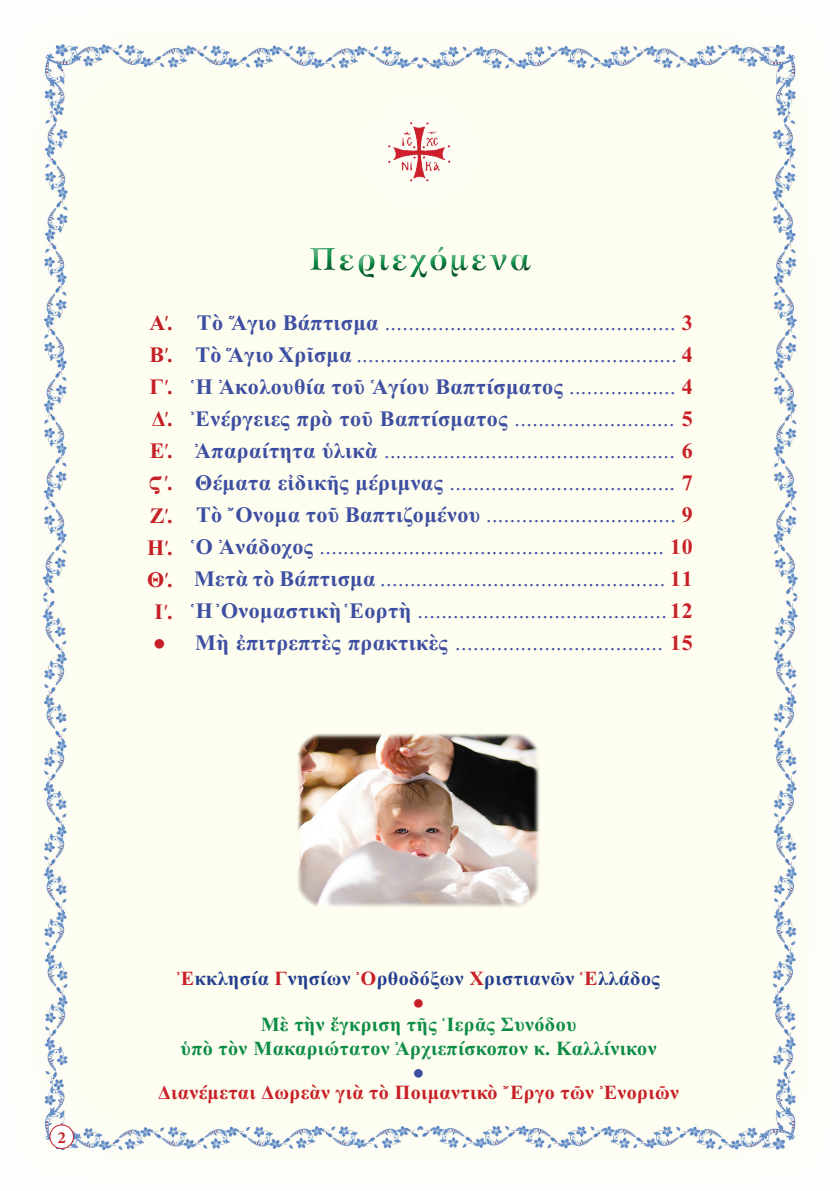
<style>
.page{position:relative;width:840px;height:1191px;background:#fff}
.page>*{position:absolute;margin:0;border:0;box-sizing:border-box;transform-origin:0 0}
.t1{font:700 32px "GFS Artemisia";letter-spacing:.08em;color:#0d8c44}
.t2{font:22px/32px "CTOS New Times Roman Test 1";color:#3e4ea1}
.t3{font:22px "CTOS New Times Bold Test 1";letter-spacing:.02em;color:#3e4ea1}
.t4{font:22px/32px "CTOS New Times Bold Test 1";color:#c62027;text-align:center}
.t5{font:700 22px "Times New Roman";color:#c62027}
.t6{font:20px/24px "CTOS New Times Bold Test 1";letter-spacing:.02em;color:#0d8c44;text-align:center}
.t7{font:20px "CTOS New Times Bold Test 1";letter-spacing:.02em;color:#c82027}
.t8{font:20px "CTOS New Times Bold Test 1";letter-spacing:.02em;color:#253f8e}
.t9{font:20px "CTOS New Times Roman Test 1";color:#c82027}
.t10{font:20px "CTOS New Times Roman Test 1";color:#3e4ea1}
.t11{font:700 17px "Minion Pro";color:#c82027}
.s1{font-family:"CTOS New Times Bold Test 1"}
.s2{font-family:"CTOS New Times Bold Test 1";color:#c82027}
.s3{font-family:"CTOS New Times Roman Test 1"}
.s4{color:#c82027}
</style>
<div class="page">
<div style="left:42px;top:44px;width:756px;height:1107px;background:#fdfdf0"></div>
<div style="left:296px;top:233px;width:243px;height:54px;background:#fdfdf0"></div>
<div style="left:299px;top:237px;width:245px;height:55px;background:#231f20;opacity:.75"></div>
<img style="left:298px;top:733px;width:241px;height:174px">
<div style="left:332px;top:65px;width:173px;height:172px;background:#fdfdf1"></div>
<img style="left:388px;top:122px;width:63px;height:60px">
<div style="left:50px;top:1125px;width:23px;height:23px;background:#fff;border-radius:50%"></div>
<div style="left:50px;top:1124px;width:24px;height:24px;border:1px solid #c82027;border-radius:50%"></div>
<p class="t4" style="left:147px;top:307px;width:27px">Α΄.<br>Β΄.<br>Γ΄.<br>Δ΄.<br>Ε΄.<br>Ϛ ΄.<br>Ζ΄.<br>Η΄.<br>Θ΄.<br>Ι΄.</p>
<p class="t5" style="left:153px;top:627px;width:15px">●</p>
<h1 class="t1" style="left:309px;top:233px;width:223px">Περιεχόμενα</h1>
<p class="t2" style="left:195px;top:306px;width:498px"><span class="s1">Τὸ Ἅγιο Βάπτισμα</span> ................................................. <span class="s2">3<br></span><span class="s1">Τὸ Ἅγιο Χρῖσμα</span> ...................................................... <span class="s2">4</span></p>
<p class="t3" style="left:191px;top:374px;width:502px">Ἡ Ἀκολουθία τοῦ Ἁγίου Βαπτίσματος <span class="s3">..................</span> <span class="s4">4</span></p>
<p class="t2" style="left:191px;top:402px;width:502px;text-align:justify"><span class="s1">Ἐνέργειες πρὸ τοῦ Βαπτίσματος</span> ........................... <span class="s2">5<br></span><span class="s1">Ἀπαραίτητα ὑλικὰ</span> ................................................. <span class="s2">6<br></span><span class="s1">Θέματα εἰδικῆς μέριμνας</span> ...................................... <span class="s2">7<br></span><span class="s1">Τὸ Ὄνομα τοῦ Βαπτιζομένου</span> ................................ <span class="s2">9<br></span><span class="s1">Ὁ Ἀνάδοχος</span> .......................................................... <span class="s2">10<br></span><span class="s1">Μετὰ τὸ Βάπτισμα</span> ................................................ <span class="s2">11<br></span><span class="s1">Ἡ Ὀνομαστικὴ Ἑορτὴ</span> .......................................... <span class="s2">12<br></span><span class="s1">Μὴ ἐπιτρεπτὲς πρακτικὲς</span> ................................... <span class="s2">15</span></p>
<p class="t11" style="left:57px;top:1125px;width:10px">2</p>
<p class="t8" style="left:177px;top:967px;width:484px"><span class="s4">Ἐ</span>κκλησία <span class="s4">Γ</span>νησίων <span class="s4">Ὀ</span>ρθοδόξων <span class="s4">Χ</span>ριστιανῶν <span class="s4">Ἑ</span>λλάδος</p>
<p class="t9" style="left:412px;top:991px;width:14px">●</p>
<p class="t6" style="left:180px;top:1012px;width:477px">Μὲ τὴν ἔγκριση τῆς Ἱερᾶς Συνόδου<br>ὑπὸ τὸν Μακαριώτατον Ἀρχιεπίσκοπον κ. Καλλίνικον</p>
<p class="t10" style="left:412px;top:1061px;width:14px">●</p>
<p class="t7" style="left:158px;top:1081px;width:522px">Διανέμεται Δωρεὰν γιὰ τὸ Ποιμαντικὸ Ἔργο τῶν Ἐνοριῶν</p>
</div>
